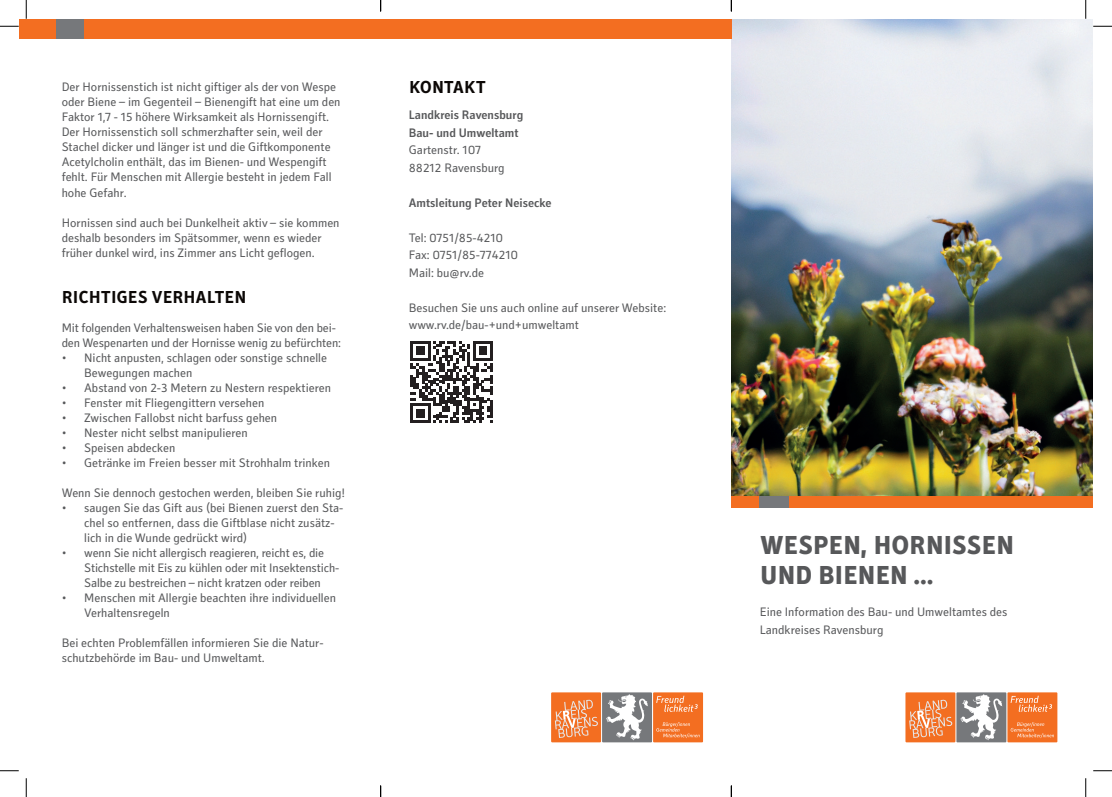
<style>
.page{position:relative;width:1112px;height:797px;background:#fff}
.page>*{position:absolute;margin:0;border:0;box-sizing:border-box;transform-origin:0 0}
.t1{font:800 26.25px/30px "Secca";letter-spacing:.03em;color:#57585a}
.t2{font:700 17.5px "Secca";letter-spacing:.03em;color:#0c0806}
.t3{font:12.5px/15px "Secca";color:#57585a}
.t4{font:500 12.5px/17.5px "Secca";color:#57585a}
</style>
<div class="page">
<div style="left:759px;top:495px;width:30px;height:12px;background:#76787b"></div>
<div style="left:789px;top:495px;width:304px;height:12px;background:#f36e21"></div>
<div style="left:731px;top:495px;width:28px;height:12px;background:#f36e21"></div>
<img style="left:731px;top:19px;width:362px;height:476px">
<div style="left:653px;top:692px;width:50px;height:50px;background:#f36e21"></div>
<svg style="left:656px;top:695px;width:44px;height:43px"></svg>
<div style="left:551px;top:692px;width:50px;height:50px;background:#f36e21"></div>
<svg style="left:555px;top:699px;width:43px;height:39px"></svg>
<div style="left:602px;top:692px;width:50px;height:50px;background:#76787b"></div>
<svg style="left:606px;top:694px;width:42px;height:46px"></svg>
<div style="left:53px;top:19px;width:33px;height:20px;background:#76787b"></div>
<div style="left:84px;top:19px;width:647px;height:20px;background:#f36e21"></div>
<div style="left:19px;top:19px;width:37px;height:20px;background:#f36e21"></div>
<div style="left:1007px;top:692px;width:50px;height:50px;background:#f36e21"></div>
<svg style="left:1011px;top:695px;width:43px;height:43px"></svg>
<div style="left:905px;top:692px;width:50px;height:50px;background:#f36e21"></div>
<svg style="left:909px;top:699px;width:43px;height:39px"></svg>
<div style="left:956px;top:692px;width:50px;height:50px;background:#76787b"></div>
<svg style="left:961px;top:694px;width:41px;height:46px"></svg>
<svg style="left:411px;top:341px;width:82px;height:82px"></svg>
<svg style="left:0;top:25px;width:19px;height:2px"></svg>
<svg style="left:1093px;top:25px;width:19px;height:2px"></svg>
<svg style="left:0;top:770px;width:19px;height:1px"></svg>
<svg style="left:1093px;top:770px;width:19px;height:1px"></svg>
<svg style="left:25px;top:0;width:2px;height:19px"></svg>
<svg style="left:25px;top:778px;width:2px;height:19px"></svg>
<svg style="left:1085px;top:0;width:1px;height:19px"></svg>
<svg style="left:1085px;top:778px;width:1px;height:19px"></svg>
<svg style="left:380px;top:785px;width:1px;height:12px"></svg>
<svg style="left:731px;top:785px;width:1px;height:12px"></svg>
<p class="t3" style="left:62px;top:80px;width:280px">Der Hornissenstich ist nicht giftiger als der von Wespe oder Biene – im Gegenteil – Bienengift hat eine um den Faktor 1,7 - 15 höhere Wirksamkeit als Hornissengift.<br>Der Hornissenstich soll schmerzhafter sein, weil der Stachel dicker und länger ist und die Giftkomponente Acetylcholin enthält, das im Bienen- und Wespengift fehlt. Für Menschen mit Allergie besteht in jedem Fall hohe Gefahr.</p>
<p class="t3" style="left:62px;top:215px;width:279px">Hornissen sind auch bei Dunkelheit aktiv – sie kommen deshalb besonders im Spätsommer, wenn es wieder früher dunkel wird, ins Zimmer ans Licht geflogen.</p>
<h2 class="t2" style="left:62px;top:286px;width:186px">RICHTIGES VERHALTEN</h2>
<p class="t3" style="left:62px;top:320px;width:281px">Mit folgenden Verhaltensweisen haben Sie von den bei&shy;den Wespenarten und der Hornisse wenig zu befürchten:</p>
<p class="t3" style="left:84px;top:350px;width:244px;text-indent:-22px">• Nicht anpusten, schlagen oder sonstige schnelle<br>Bewegungen machen</p>
<p class="t3" style="left:62px;top:380px;width:271px">• Abstand von 2-3 Metern zu Nestern respektieren</p>
<p class="t3" style="left:62px;top:395px;width:204px">• Fenster mit Fliegengittern versehen</p>
<p class="t3" style="left:62px;top:410px;width:217px">• Zwischen Fallobst nicht barfuss gehen</p>
<p class="t3" style="left:62px;top:425px;width:188px">• Nester nicht selbst manipulieren</p>
<p class="t3" style="left:62px;top:440px;width:115px">• Speisen abdecken</p>
<p class="t3" style="left:62px;top:455px;width:270px">• Getränke im Freien besser mit Strohhalm trinken</p>
<p class="t3" style="left:62px;top:485px;width:285px">Wenn Sie dennoch gestochen werden, bleiben Sie ruhig!</p>
<p class="t3" style="left:84px;top:500px;width:261px;text-indent:-22px">• saugen Sie das Gift aus (bei Bienen zuerst den Sta&shy;chel so entfernen, dass die Giftblase nicht zusätz&shy;lich in die Wunde gedrückt wird)</p>
<p class="t3" style="left:84px;top:545px;width:257px;text-indent:-23px">• wenn Sie nicht allergisch reagieren, reicht es, die<br>Stichstelle mit Eis zu kühlen oder mit Insektenstich-<br>Salbe zu bestreichen – nicht kratzen oder reiben</p>
<p class="t3" style="left:84px;top:590px;width:253px;text-indent:-23px">• Menschen mit Allergie beachten ihre individuellen<br>Verhaltensregeln</p>
<p class="t3" style="left:62px;top:635px;width:263px">Bei echten Problemfällen informieren Sie die Natur&shy;schutzbehörde im Bau- und Umweltamt.</p>
<h2 class="t2" style="left:409px;top:76px;width:78px">KONTAKT</h2>
<p class="t4" style="left:409px;top:106px;width:116px">Landkreis Ravensburg<br>Bau- und Umweltamt</p>
<p class="t3" style="left:409px;top:141px;width:97px;line-height:17.5px">Gartenstr. 107<br>88212 Ravensburg</p>
<p class="t4" style="left:409px;top:194px;width:144px">Amtsleitung Peter Neisecke</p>
<p class="t3" style="left:409px;top:229px;width:110px;line-height:17.5px">Tel: 0751/85-4210<br>Fax: 0751/85-774210<br>Mail: bu@rv.de</p>
<p class="t3" style="left:409px;top:299px;width:259px;line-height:17.5px">Besuchen Sie uns auch online auf unserer Website: www.rv.de/bau-+und+umweltamt</p>
<h1 class="t1" style="left:761px;top:530px;width:255px">WESPEN, HORNISSEN<br>UND BIENEN ...</h1>
<p class="t3" style="left:760px;top:603px;width:249px;line-height:17.5px">Eine Information des Bau- und Umweltamtes des<br>Landkreises Ravensburg</p>
</div>
